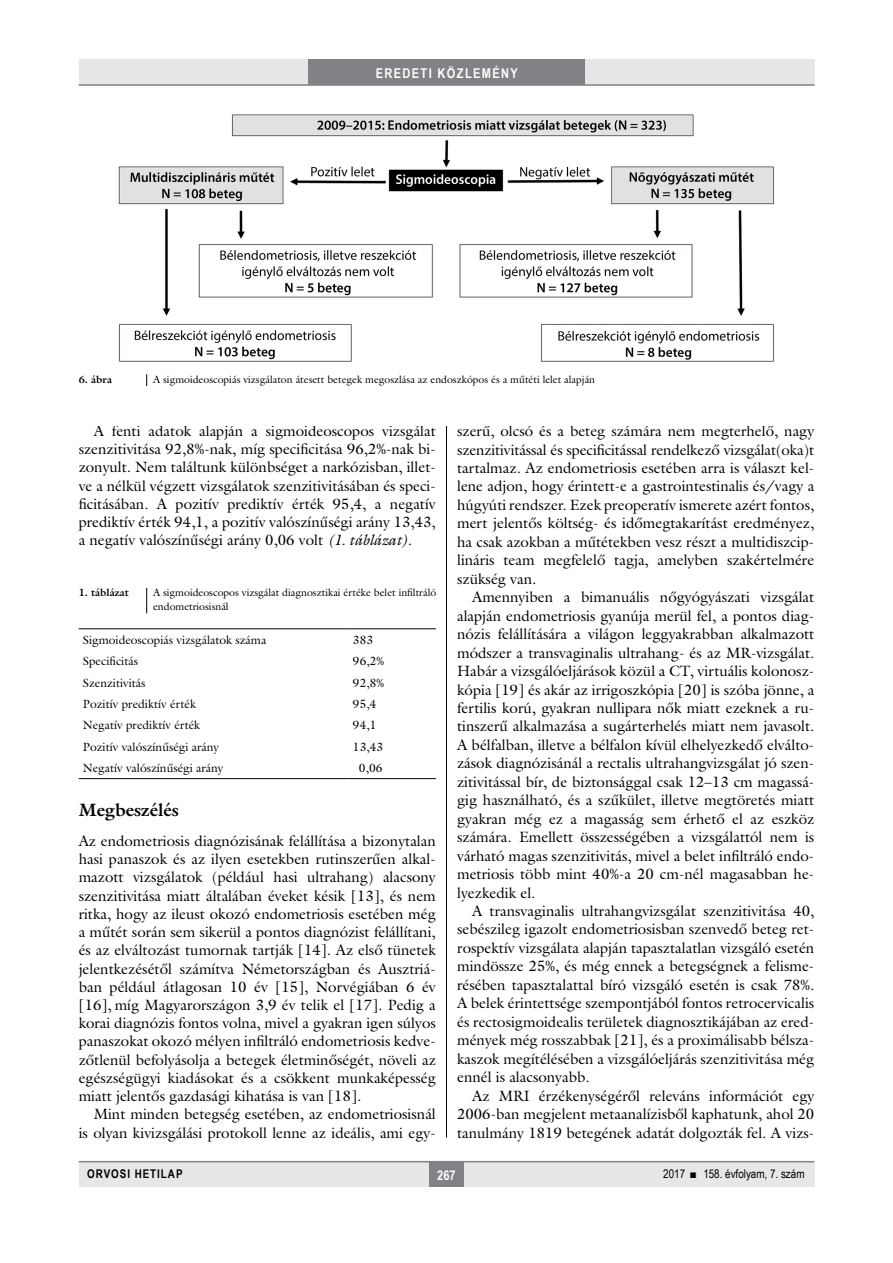
<style>
.page{position:relative;width:893px;height:1263px;background:#fff}
.page>*{position:absolute;margin:0;border:0;box-sizing:border-box;transform-origin:0 0}
.alcimbold{font:700 18px "Galliard Reg";color:#000}
.Body_Text{font:15px/18.5px "Galliard Reg";color:#000;text-align:justify}
.Body_tompa{font:15px/18.1px "Galliard Reg";color:#000;text-align:justify}
.t1{font:700 13.5px "Arial Narrow";letter-spacing:.1em;color:#fff}
.tabla{font:12px "Galliard Reg";color:#000}
.t2{font:12px "Arial Narrow";color:#000}
.t3{font:700 12px "Arial Narrow";letter-spacing:.08em;color:#000}
.kepalairas2{font:10.5px/13.5px "Galliard Reg";color:#000}
.kepalairas1{font:700 10.5px "Galliard Reg";color:#000}
.s1{font-style:italic}
</style>
<div class="page">
<div style="left:79px;top:1161px;width:735px;height:25px;background:#e6e7e8"></div>
<div style="left:429px;top:1161px;width:34px;height:25px;background:#808285"></div>
<hr style="left:79px;top:1161px;width:735px;height:1px;background:#808285">
<div style="left:79px;top:60px;width:735px;height:25px;background:#e6e7e8"></div>
<div style="left:308px;top:60px;width:277px;height:25px;background:#808285"></div>
<hr style="left:79px;top:84px;width:736px;height:2px;background:#808285">
<hr style="left:446px;top:111px;width:1px;height:1026px;background:#000">
<svg style="left:146px;top:588px;width:1px;height:25px"></svg>
<hr style="left:79px;top:628px;width:270px;height:1px;background:#000">
<hr style="left:349px;top:628px;width:87px;height:1px;background:#000">
<hr style="left:79px;top:778px;width:270px;height:1px;background:#000">
<hr style="left:349px;top:778px;width:87px;height:1px;background:#000">
<img style="left:118px;top:114px;width:656px;height:248px">
<div style="left:79px;top:374px;width:735px;height:51px;background:#fff"></div>
<svg style="left:146px;top:374px;width:1px;height:12px"></svg>
<p class="t1" style="left:376px;top:63px;width:144px">EREDETI KÖZLEMÉNY</p>
<p class="kepalairas1" style="left:79px;top:372px;width:35px">6. ábra</p>
<p class="kepalairas2" style="left:153px;top:372px;width:444px">A sigmoideoscopiás vizsgálaton átesett betegek megoszlása az endoszkópos és a műtéti lelet alapján</p>
<p class="Body_Text" style="left:79px;top:422px;width:359px;text-indent:15px">A fenti adatok alapján a sigmoideoscopos vizsgálat szenzitivitása 92,8%-nak, míg specificitása 96,2%-nak bi&shy;zonyult. Nem találtunk különbséget a narkózisban, illet&shy;ve a nélkül végzett vizsgálatok szenzitivitásában és speci&shy;ficitásában. A pozitív prediktív érték 95,4, a negatív prediktív érték 94,1, a pozitív valószínűségi arány 13,43, a negatív valószínűségi arány 0,06 volt <span class="s1">(1. táblázat).</span></p>
<p class="kepalairas1" style="left:79px;top:586px;width:52px">1. táblázat</p>
<p class="kepalairas2" style="left:153px;top:586px;width:285px">A sigmoideoscopos vizsgálat diagnosztikai értéke belet infiltráló endometriosisnál</p>
<p class="tabla" style="left:83px;top:632px;width:185px">Sigmoideoscopiás vizsgálatok száma</p>
<p class="tabla" style="left:353px;top:632px;width:22px">383</p>
<p class="tabla" style="left:83px;top:654px;width:57px">Specificitás</p>
<p class="tabla" style="left:353px;top:654px;width:33px">96,2%</p>
<p class="tabla" style="left:83px;top:675px;width:64px">Szenzitivitás</p>
<p class="tabla" style="left:353px;top:675px;width:33px">92,8%</p>
<p class="tabla" style="left:83px;top:696px;width:115px">Pozitív prediktív érték</p>
<p class="tabla" style="left:353px;top:696px;width:25px">95,4</p>
<p class="tabla" style="left:83px;top:718px;width:119px">Negatív prediktív érték</p>
<p class="tabla" style="left:353px;top:718px;width:25px">94,1</p>
<p class="tabla" style="left:83px;top:739px;width:138px">Pozitív valószínűségi arány</p>
<p class="tabla" style="left:353px;top:739px;width:32px">13,43</p>
<p class="tabla" style="left:83px;top:761px;width:142px">Negatív valószínűségi arány</p>
<p class="tabla" style="left:359px;top:761px;width:25px">0,06</p>
<p class="alcimbold" style="left:79px;top:798px;width:102px">Megbeszélés</p>
<p class="Body_tompa" style="left:79px;top:832px;width:359px">Az endometriosis diagnózisának felállítása a bizonytalan hasi panaszok és az ilyen esetekben rutinszerűen alkal&shy;mazott vizsgálatok (például hasi ultrahang) alacsony szenzitivitása miatt általában éveket késik [13], és nem ritka, hogy az ileust okozó endometriosis esetében még a műtét során sem sikerül a pontos diagnózist felállítani, és az elváltozást tumornak tartják [14]. Az első tünetek jelentkezésétől számítva Németországban és Ausztriá&shy;ban például átlagosan 10 év [15], Norvégiában 6 év [16], míg Magyarországon 3,9 év telik el [17]. Pedig a korai diagnózis fontos volna, mivel a gyakran igen súlyos panaszokat okozó mélyen infiltráló endometriosis kedve&shy;zőtlenül befolyásolja a betegek életminőségét, növeli az egészségügyi kiadásokat és a csökkent munkaképesség miatt jelentős gazdasági kihatása is van [18].</p>
<p class="Body_Text" style="left:79px;top:1105px;width:359px;text-align:right">Mint minden betegség esetében, az endometriosisnál<br>is olyan kivizsgálási protokoll lenne az ideális, ami egy-</p>
<p class="Body_Text" style="left:457px;top:421px;width:359px">szerű, olcsó és a beteg számára nem megterhelő, nagy szenzitivitással és specificitással rendelkező vizsgálat(oka)t tartalmaz. Az endometriosis esetében arra is választ kel&shy;lene adjon, hogy érintett-e a gastrointestinalis és/vagy a húgyúti rendszer. Ezek preoperatív ismerete azért fontos, mert jelentős költség- és időmegtakarítást eredményez, ha csak azokban a műtétekben vesz részt a multidiszcip&shy;lináris team megfelelő tagja, amelyben szakértelmére szükség van.</p>
<p class="Body_Text" style="left:457px;top:588px;width:359px;text-align:left;text-indent:15px">Amennyiben a bimanuális nőgyógyászati vizsgálat alapján endometriosis gyanúja merül fel, a pontos diag&shy;nózis felállítására a világon leggyakrabban alkalmazott módszer a transvaginalis ultrahang- és az MR-vizsgálat.<br>Habár a vizsgálóeljárások közül a CT, virtuális kolonosz&shy;kópia [19] és akár az irrigoszkópia [20] is szóba jönne, a fertilis korú, gyakran nullipara nők miatt ezeknek a ru&shy;tinszerű alkalmazása a sugárterhelés miatt nem javasolt.<br>A bélfalban, illetve a bélfalon kívül elhelyezkedő elválto&shy;zások diagnózisánál a rectalis ultrahangvizsgálat jó szen&shy;zitivitással bír, de biztonsággal csak 12–13 cm magassá&shy;gig használható, és a szűkület, illetve megtöretés miatt gyakran még ez a magasság sem érhető el az eszköz számára. Emellett összességében a vizsgálattól nem is várható magas szenzitivitás, mivel a belet infiltráló endo&shy;metriosis több mint 40%-a 20 cm-nél magasabban he&shy;lyezkedik el.</p>
<p class="Body_Text" style="left:457px;top:901px;width:359px;text-indent:15px">A transvaginalis ultrahangvizsgálat szenzitivitása 40, sebészileg igazolt endometriosisban szenvedő beteg ret&shy;rospektív vizsgálata alapján tapasztalatlan vizsgáló esetén mindössze 25%, és még ennek a betegségnek a felisme&shy;résében tapasztalattal bíró vizsgáló esetén is csak 78%.<br>A belek érintettsége szempontjából fontos retrocervicalis és rectosigmoidealis területek diagnosztikájában az ered&shy;mények még rosszabbak [21], és a proximálisabb bélsza&shy;kaszok megítélésében a vizsgálóeljárás szenzitivitása még ennél is alacsonyabb.</p>
<p class="Body_Text" style="left:457px;top:1086px;width:359px;text-indent:15px">Az MRI érzékenységéről releváns információt egy 2006-ban megjelent metaanalízisből kaphatunk, ahol 20 tanulmány 1819 betegének adatát dolgozták fel. A vizs-</p>
<p class="t3" style="left:87px;top:1165px;width:97px">ORVOSI HETILAP</p>
<p class="t1" style="left:437px;top:1165px;width:20px">267</p>
<p class="t2" style="left:663px;top:1165px;width:143px">2017 ■ 158. évfolyam, 7. szám</p>
</div>
